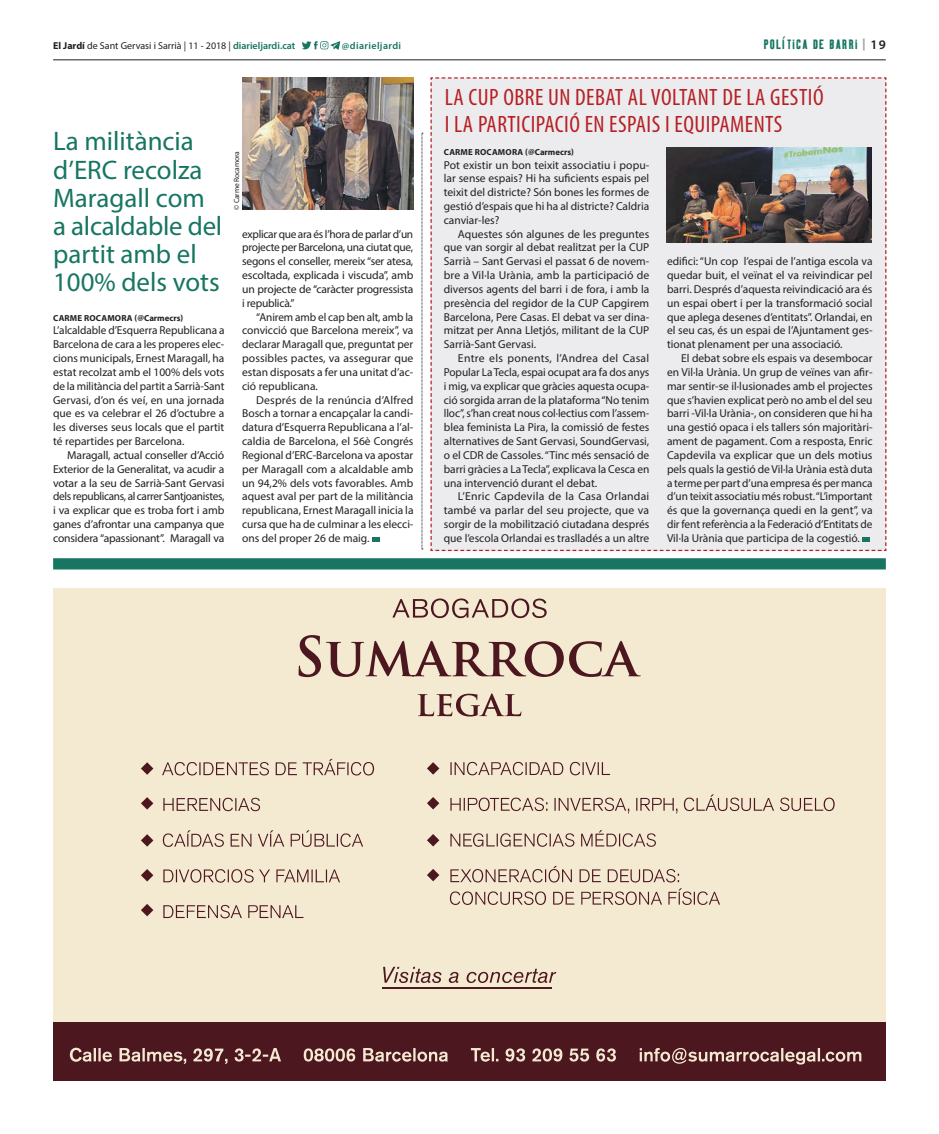
<style>
.page{position:relative;width:939px;height:1134px;background:#fff}
.page>*{position:absolute;margin:0;border:0;box-sizing:border-box;transform-origin:0 0}
.t1{font:26.88px/28.1px "Myriad Pro";color:#167662}
.t2{font:condensed 23.75px/27.5px "Myriad Pro";letter-spacing:.02em;color:#b62024}
.t3{font:13.12px "Kipp No 1";letter-spacing:.1em;color:#167662}
.t4{font:11.5px/13.9px "Myriad Pro";color:#231f20;text-align:justify}
.t5{font:10px "Myriad Pro";color:#231f20}
.t6{font:600 10px "Myriad Pro";letter-spacing:.04em;color:#167662}
.t7{font:700 8.75px "Myriad Pro";letter-spacing:.02em;color:#231f20}
.t8{font:7.5px "Myriad Pro";letter-spacing:-.01em;color:#231f20}
.s1{font-weight:700}
.s2{font-weight:600;color:#167662}
.s3{color:#9d9fa2}
.s4{font-family:"Myriad Pro";font-weight:600;color:#231f20}
</style>
<div class="page">
<hr style="left:53px;top:60px;width:833px;height:1px;background:#231f20">
<svg style="left:302px;top:41px;width:38px;height:9px"></svg>
<div style="left:430px;top:77px;width:457px;height:475px;background:#ececee"></div>
<div style="left:53px;top:588px;width:833px;height:435px;background:#f4ead2"></div>
<svg style="left:141px;top:762px;width:12px;height:13px"></svg>
<svg style="left:141px;top:797px;width:12px;height:13px"></svg>
<svg style="left:141px;top:834px;width:12px;height:13px"></svg>
<svg style="left:141px;top:869px;width:12px;height:12px"></svg>
<svg style="left:427px;top:762px;width:12px;height:13px"></svg>
<svg style="left:427px;top:797px;width:12px;height:12px"></svg>
<svg style="left:427px;top:834px;width:12px;height:12px"></svg>
<svg style="left:427px;top:869px;width:12px;height:12px"></svg>
<svg style="left:141px;top:904px;width:12px;height:12px"></svg>
<img style="left:53px;top:1023px;width:833px;height:58px">
<img style="left:383px;top:987px;width:169px;height:1px">
<div style="left:53px;top:558px;width:833px;height:11px;background:#167662"></div>
<div style="left:372px;top:537px;width:8px;height:5px;background:#167662"></div>
<img style="left:242px;top:78px;width:171px;height:132px">
<svg style="left:422px;top:133px;width:1px;height:417px"></svg>
<div style="left:862px;top:537px;width:8px;height:5px;background:#167662"></div>
<img style="left:666px;top:147px;width:206px;height:96px">
<p class="t5" style="left:53px;top:40px;width:244px"><span class="s1">El Jardí</span> de Sant Gervasi i Sarrià | 11 - 2018 | <span class="s2">diarieljardi.cat</span></p>
<p class="t6" style="left:342px;top:40px;width:61px">@diarieljardi</p>
<p class="t3" style="left:764px;top:37px;width:123px">POLÍTICA DE BARRI <span class="s3">|</span> <span class="s4">19</span></p>
<h1 class="t1" style="left:53px;top:127px;width:171px">La militància d’ERC recolza<br>Maragall com a alcaldable del partit amb el<br>100% dels vots</h1>
<p class="t7" style="left:53px;top:312px;width:132px">CARME ROCAMORA (@Carmecrs)</p>
<p class="t4" style="left:53px;top:323px;width:173px">L’alcaldable d’Esquerra Republicana a Barcelona de cara a les properes elec&shy;cions municipals, Ernest Maragall, ha estat recolzat amb el 100% dels vots de la militància del partit a Sarrià-Sant Gervasi, d’on és veí, en una jornada que es va celebrar el 26 d’octubre a les diverses seus locals que el partit té repartides per Barcelona.</p>
<p class="t4" style="left:53px;top:448px;width:173px;text-indent:14px">Maragall, actual conseller d’Acció Exterior de la Generalitat, va acudir a votar a la seu de Sarrià-Sant Gervasi dels republicans, al carrer Santjoanistes, i va explicar que es troba fort i amb ganes d’afrontar una campanya que considera “apassionant”. Maragall va</p>
<h2 class="t2" style="left:445px;top:83px;width:380px">LA CUP OBRE UN DEBAT AL VOLTANT DE LA GESTIÓ<br>I LA PARTICIPACIÓ EN ESPAIS I EQUIPAMENTS</h2>
<p class="t8" style="left:232px;top:210px;width:61px;rotate:-90deg">© Carme Rocamora</p>
<p class="t7" style="left:444px;top:146px;width:132px">CARME ROCAMORA (@Carmecrs)</p>
<p class="t4" style="left:444px;top:158px;width:207px">Pot existir un bon teixit associatiu i popu&shy;lar sense espais? Hi ha suficients espais pel teixit del districte? Són bones les formes de gestió d’espais que hi ha al districte? Caldria canviar-les?</p>
<p class="t4" style="left:444px;top:227px;width:207px;text-indent:14px">Aquestes són algunes de les preguntes que van sorgir al debat realitzat per la CUP Sarrià – Sant Gervasi el passat 6 de novem&shy;bre a Vil·la Urània, amb la participació de diversos agents del barri i de fora, i amb la presència del regidor de la CUP Capgirem Barcelona, Pere Casas. El debat va ser dina&shy;mitzat per Anna Lletjós, militant de la CUP Sarrià-Sant Gervasi.</p>
<p class="t4" style="left:444px;top:351px;width:207px;text-indent:14px">Entre els ponents, l’Andrea del Casal Popular La Tecla, espai ocupat ara fa dos anys i mig, va explicar que gràcies aquesta ocupa&shy;ció sorgida arran de la plataforma “No tenim lloc”, s’han creat nous col·lectius com l’assem&shy;blea feminista La Pira, la comissió de festes alternatives de Sant Gervasi, SoundGervasi, o el CDR de Cassoles. “Tinc més sensació de barri gràcies a La Tecla”, explicava la Cesca en una intervenció durant el debat.</p>
<p class="t4" style="left:444px;top:489px;width:207px;text-indent:14px">L’Enric Capdevila de la Casa Orlandai també va parlar del seu projecte, que va sorgir de la mobilització ciutadana després que l’escola Orlandai es traslladés a un altre</p>
<p class="t4" style="left:242px;top:227px;width:173px">explicar que ara és l’hora de parlar d’un projecte per Barcelona, una ciutat que, segons el conseller, mereix “ser atesa, escoltada, explicada i viscuda”, amb un projecte de “caràcter progressista i republicà.”</p>
<p class="t4" style="left:242px;top:310px;width:173px;text-indent:14px">“Anirem amb el cap ben alt, amb la convicció que Barcelona mereix”, va declarar Maragall que, preguntat per possibles pactes, va assegurar que estan disposats a fer una unitat d’ac&shy;ció republicana.</p>
<p class="t4" style="left:242px;top:393px;width:173px;text-indent:14px">Després de la renúncia d’Alfred Bosch a tornar a encapçalar la candi&shy;datura d’Esquerra Republicana a l’al&shy;caldia de Barcelona, el 56è Congrés Regional d’ERC-Barcelona va apostar per Maragall com a alcaldable amb un 94,2% dels vots favorables. Amb aquest aval per part de la militància republicana, Ernest Maragall inicia la cursa que ha de culminar a les elecci&shy;ons del proper 26 de maig.</p>
<p class="t4" style="left:667px;top:254px;width:207px">edifici: “Un cop l’espai de l’antiga escola va quedar buit, el veïnat el va reivindicar pel barri. Després d’aquesta reivindicació ara és un espai obert i per la transformació social que aplega desenes d’entitats”. Orlandai, en el seu cas, és un espai de l’Ajuntament ges&shy;tionat plenament per una associació.</p>
<p class="t4" style="left:667px;top:351px;width:207px;text-indent:14px">El debat sobre els espais va desembocar en Vil·la Urània. Un grup de veïnes van afir&shy;mar sentir-se il·lusionades amb el projectes que s’havien explicat però no amb el del seu barri -Vil·la Urània-, on consideren que hi ha una gestió opaca i els tallers són majoritàri&shy;ament de pagament. Com a resposta, Enric Capdevila va explicar que un dels motius pels quals la gestió de Vil·la Urània està duta a terme per part d’una empresa és per manca d’un teixit associatiu més robust. “L’important és que la governança quedi en la gent”, va dir fent referència a la Federació d’Entitats de Vil·la Urània que participa de la cogestió.</p>
</div>
